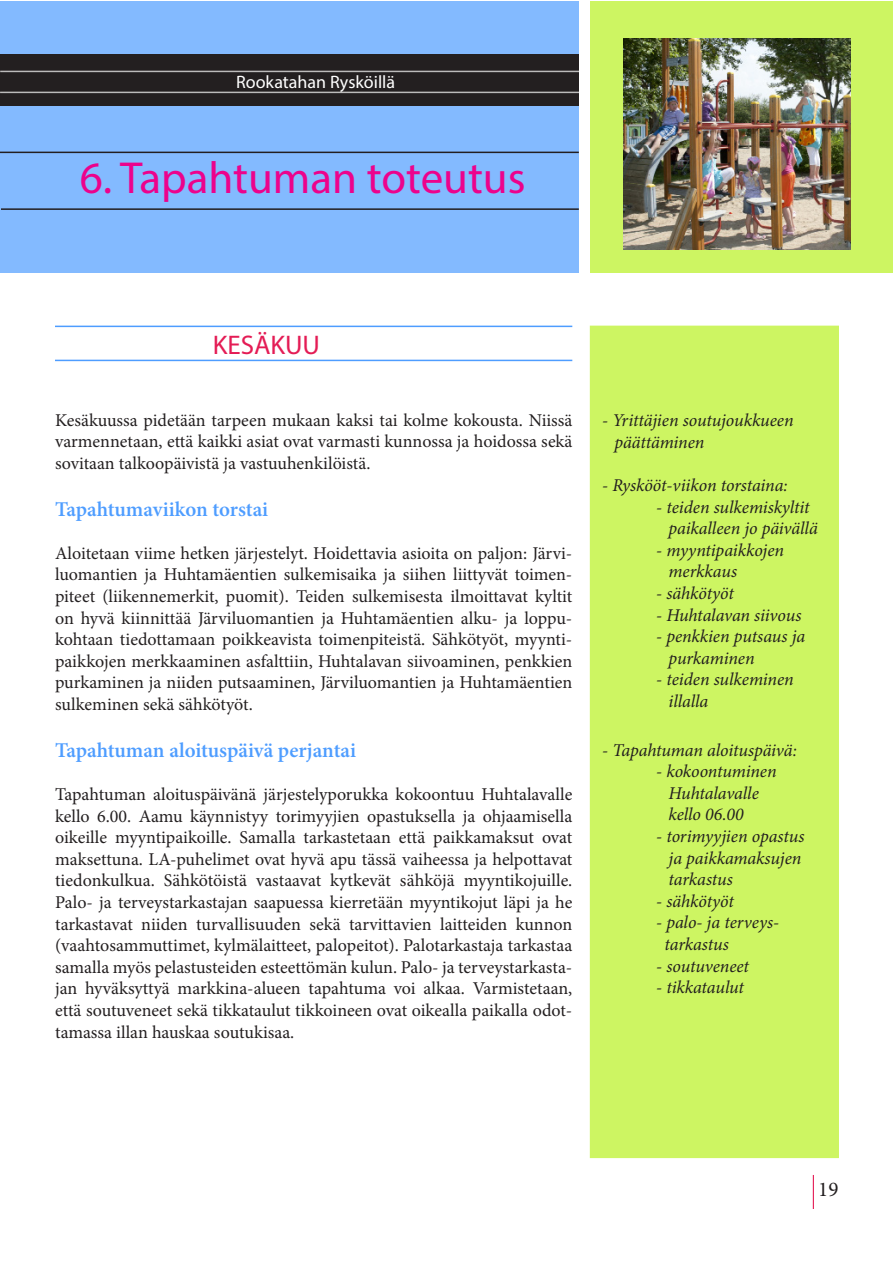
<style>
.page{position:relative;width:893px;height:1263px;background:#fff}
.page>*{position:absolute;margin:0;border:0;box-sizing:border-box;transform-origin:0 0}
.t1{font:45px "Myriad Pro";color:#ed028c}
.t2{font:27px "Myriad Pro";color:#e41c55}
.t3{font:600 21px "Minion Pro";letter-spacing:-.005em;color:#4e9dff}
.t4{font:21px "Minion Pro";color:#231f20}
.t5{font:18px/21.6px "Minion Pro";color:#231f20;text-align:justify}
.t6{font:italic 18px/21.6px "Minion Pro";letter-spacing:-.005em;color:#231f20}
.t7{font:18px "Myriad Pro";color:#fff}
</style>
<div class="page">
<hr style="left:813px;top:1175px;width:1px;height:34px;background:#e41c55">
<hr style="left:55px;top:326px;width:517px;height:1px;background:#4e9dff">
<hr style="left:55px;top:360px;width:517px;height:1px;background:#4e9dff">
<div style="left:590px;top:1px;width:302px;height:272px;background:#cdf562"></div>
<div style="left:0;top:1px;width:579px;height:272px;background:#83baff"></div>
<hr style="left:1px;top:208px;width:578px;height:2px;background:#231f20">
<hr style="left:0;top:152px;width:579px;height:1px;background:#231f20">
<div style="left:0;top:54px;width:579px;height:52px;background:#231f20"></div>
<hr style="left:0;top:92px;width:579px;height:1px;background:#fff">
<hr style="left:0;top:71px;width:579px;height:1px;background:#fff">
<div style="left:590px;top:326px;width:249px;height:832px;background:#cdf562"></div>
<img style="left:624px;top:38px;width:226px;height:211px">
<p class="t7" style="left:236px;top:70px;width:161px">Rookatahan Rysköillä</p>
<h1 class="t1" style="left:80px;top:151px;width:447px">6. Tapahtuman toteutus</h1>
<h2 class="t2" style="left:213px;top:329px;width:109px">KESÄKUU</h2>
<p class="t5" style="left:55px;top:409px;width:519px">Kesäkuussa pidetään tarpeen mukaan kaksi tai kolme kokousta. Niissä varmennetaan, että kaikki asiat ovat varmasti kunnossa ja hoidossa sekä sovitaan talkoopäivistä ja vastuuhenkilöistä.</p>
<p class="t3" style="left:55px;top:494px;width:215px">Tapahtumaviikon torstai</p>
<p class="t5" style="left:55px;top:542px;width:519px">Aloitetaan viime hetken järjestelyt. Hoidettavia asioita on paljon: Järvi&shy;luomantien ja Huhtamäentien sulkemisaika ja siihen liittyvät toimen&shy;piteet (liikennemerkit, puomit). Teiden sulkemisesta ilmoittavat kyltit on hyvä kiinnittää Järviluomantien ja Huhtamäentien alku- ja loppu&shy;kohtaan tiedottamaan poikkeavista toimenpiteistä. Sähkötyöt, myynti&shy;paikkojen merkkaaminen asfalttiin, Huhtalavan siivoaminen, penkkien purkaminen ja niiden putsaaminen, Järviluomantien ja Huhtamäentien sulkeminen sekä sähkötyöt.</p>
<p class="t3" style="left:55px;top:735px;width:302px">Tapahtuman aloituspäivä perjantai</p>
<p class="t5" style="left:55px;top:783px;width:519px">Tapahtuman aloituspäivänä järjestelyporukka kokoontuu Huhtalavalle kello 6.00. Aamu käynnistyy torimyyjien opastuksella ja ohjaamisella oikeille myyntipaikoille. Samalla tarkastetaan että paikkamaksut ovat maksettuna. LA-puhelimet ovat hyvä apu tässä vaiheessa ja helpottavat tiedonkulkua. Sähkötöistä vastaavat kytkevät sähköjä myyntikojuille.<br>Palo- ja terveystarkastajan saapuessa kierretään myyntikojut läpi ja he tarkastavat niiden turvallisuuden sekä tarvittavien laitteiden kunnon (vaahtosammuttimet, kylmälaitteet, palopeitot). Palotarkastaja tarkastaa samalla myös pelastusteiden esteettömän kulun. Palo- ja terveystarkasta&shy;jan hyväksyttyä markkina-alueen tapahtuma voi alkaa. Varmistetaan, että soutuveneet sekä tikkataulut tikkoineen ovat oikealla paikalla odot&shy;tamassa illan hauskaa soutukisaa.</p>
<p class="t6" style="left:615px;top:410px;width:181px;text-indent:-12px">- Yrittäjien soutujoukkueen päättäminen</p>
<p class="t6" style="left:602px;top:474px;width:187px">- Ryskööt-viikon torstaina:</p>
<p class="t6" style="left:669px;top:496px;width:151px;text-indent:-12px">- teiden sulkemiskyltit paikalleen jo päivällä</p>
<p class="t6" style="left:669px;top:539px;width:117px;text-indent:-12px">- myyntipaikkojen merkkaus</p>
<p class="t6" style="left:656px;top:582px;width:79px">- sähkötyöt</p>
<p class="t6" style="left:656px;top:604px;width:147px">- Huhtalavan siivous</p>
<p class="t6" style="left:669px;top:626px;width:138px;text-indent:-12px">- penkkien putsaus ja purkaminen</p>
<p class="t6" style="left:669px;top:669px;width:127px;text-indent:-12px">- teiden sulkeminen illalla</p>
<p class="t6" style="left:602px;top:739px;width:196px">- Tapahtuman aloituspäivä:</p>
<p class="t6" style="left:669px;top:761px;width:110px;text-indent:-12px">- kokoontuminen<br>Huhtalavalle kello 06.00</p>
<p class="t6" style="left:669px;top:825px;width:137px;text-indent:-12px">- torimyyjien opastus ja paikkamaksujen tarkastus</p>
<p class="t6" style="left:656px;top:890px;width:79px">- sähkötyöt</p>
<p class="t6" style="left:664px;top:912px;width:116px;text-indent:-8px">- palo- ja terveys&shy;tarkastus</p>
<p class="t6" style="left:656px;top:955px;width:94px">- soutuveneet</p>
<p class="t6" style="left:656px;top:977px;width:89px">- tikkataulut</p>
<p class="t4" style="left:818px;top:1175px;width:22px">19</p>
</div>
